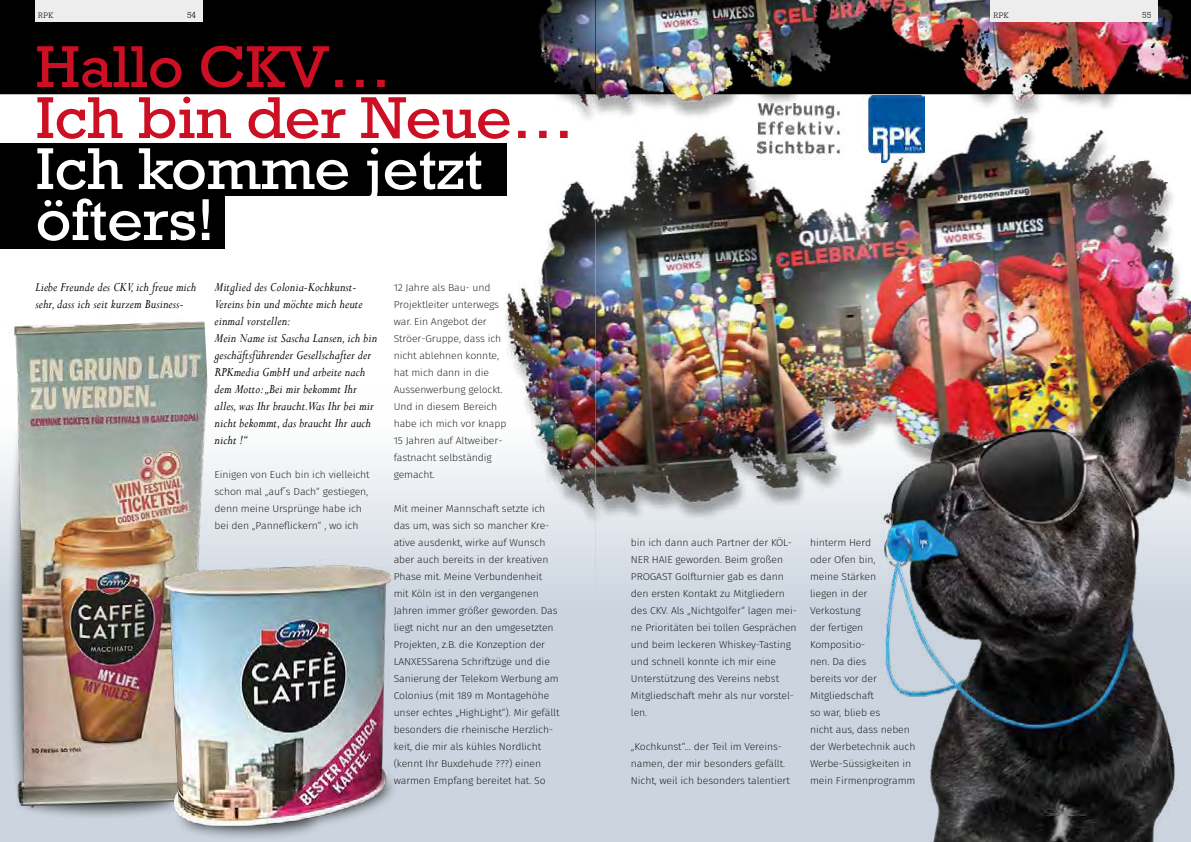
<style>
.page{position:relative;width:1191px;height:842px;background:#fff}
.page>*{position:absolute;margin:0;border:0;box-sizing:border-box;transform-origin:0 0}
.t1{font:60px/51px "Rockwell";letter-spacing:-.01em;color:#cd0f23;scale:1.05 1}
.t2{font:60px/51px "Rockwell";letter-spacing:-.01em;color:#fff;scale:1.05 1}
.t3{font:italic 14px/17px "Perpetua";letter-spacing:.01em;color:#000;scale:.93 1}
.t4{font:200 10px/17px "Fira Sans";letter-spacing:-.01em;color:#000;scale:1.05 1}
.t5{font:300 9px "Rockney";color:#000;scale:1.05 1}
.t6{font:300 8px "Rockney";letter-spacing:-.01em;color:#000;scale:1.05 1}
</style>
<div class="page">
<div style="left:0;top:386px;width:595px;height:456px;background:linear-gradient(to bottom,#f6f7f9,#bec9d6)"></div>
<div style="left:0;top:143px;width:506px;height:52px;background:#000"></div>
<div style="left:0;top:196px;width:224px;height:52px;background:#000"></div>
<div style="left:0;top:0;width:434px;height:94px;background:#000"></div>
<div style="left:35px;top:0;width:167px;height:22px;background:#ededed"></div>
<div style="left:14px;top:775px;width:171px;height:46px;background:#000;opacity:.75"></div>
<img style="left:417px;top:87px;width:178px;height:538px">
<div style="left:291px;top:771px;width:108px;height:57px;background:#ccd5df"></div>
<img style="left:0;top:321px;width:228px;height:492px">
<img style="left:161px;top:536px;width:233px;height:306px">
<img style="left:434px;top:0;width:161px;height:223px">
<div style="left:595px;top:386px;width:596px;height:456px;background:#ccd5df"></div>
<img style="left:595px;top:212px;width:596px;height:355px">
<img style="left:880px;top:353px;width:305px;height:489px">
<img style="left:595px;top:0;width:596px;height:212px">
<div style="left:990px;top:0;width:167px;height:22px;background:#ededed"></div>
<p class="t6" style="left:38px;top:11px;width:17px">RPK</p>
<p class="t5" style="left:187px;top:10px;width:10px">54</p>
<h1 class="t1" style="left:35px;top:42px;width:515px">Hallo CKV…<br>Ich bin der Neue…</h1>
<h1 class="t2" style="left:35px;top:144px;width:428px">Ich komme jetzt öfters!</h1>
<h2 class="t3" style="left:35px;top:278px;width:174px">Liebe Freunde des CKV, ich freue mich sehr, dass ich seit kurzem Business-</h2>
<p class="t3" style="left:214px;top:278px;width:176px">Mitglied des Colonia-Kochkunst-<br>Vereins bin und möchte mich heute einmal vorstellen:<br>Mein Name ist Sascha Lansen, ich bin geschäftsführender Gesellschafter der<br>RPKmedia GmbH und arbeite nach dem Motto: „Bei mir bekommt Ihr alles, was Ihr braucht. Was Ihr bei mir nicht bekommt, das braucht Ihr auch nicht !“</p>
<p class="t4" style="left:214px;top:466px;width:149px">Einigen von Euch bin ich vielleicht schon mal „auf´s Dach“ gestiegen, denn meine Ursprünge habe ich bei den „Panneflickern“ , wo ich</p>
<p class="t4" style="left:394px;top:279px;width:109px">12 Jahre als Bau- und<br>Projektleiter unterwegs war. Ein Angebot der<br>Ströer-Gruppe, dass ich nicht ablehnen konnte, hat mich dann in die<br>Aussenwerbung gelockt.<br>Und in diesem Bereich habe ich mich vor knapp<br>15 Jahren auf Altweiber&shy;fastnacht selbständig gemacht.</p>
<p class="t4" style="left:394px;top:500px;width:159px">Mit meiner Mannschaft setzte ich das um, was sich so mancher Kre&shy;ative ausdenkt, wirke auf Wunsch aber auch bereits in der kreativen Phase mit. Meine Verbundenheit mit Köln ist in den vergangenen Jahren immer größer geworden. Das liegt nicht nur an den umgesetzten Projekten, z.B. die Konzeption der LANXESSarena Schriftzüge und die Sanierung der Telekom Werbung am Colonius (mit 189 m Montagehöhe unser echtes „HighLight“). Mir gefällt besonders die rheinische Herzlich&shy;keit, die mir als kühles Nordlicht (kennt Ihr Buxdehude ???) einen warmen Empfang bereitet hat. So</p>
<p class="t4" style="left:631px;top:534px;width:160px">bin ich dann auch Partner der KÖL-<br>NER HAIE geworden. Beim großen<br>PROGAST Golfturnier gab es dann den ersten Kontakt zu Mitgliedern des CKV. Als „Nichtgolfer“ lagen mei&shy;ne Prioritäten bei tollen Gesprächen und beim leckeren Whiskey-Tasting und schnell konnte ich mir eine<br>Unterstützung des Vereins nebst<br>Mitgliedschaft mehr als nur vorstel&shy;len.</p>
<p class="t4" style="left:631px;top:738px;width:153px">„Kochkunst“… der Teil im Vereins&shy;namen, der mir besonders gefällt.<br>Nicht, weil ich besonders talentiert</p>
<p class="t4" style="left:810px;top:534px;width:102px">hinterm Herd<br>oder Ofen bin,<br>meine Stärken<br>liegen in der<br>Verkostung<br>der fertigen<br>Kompositio-<br>nen. Da dies<br>bereits vor der<br>Mitgliedschaft<br>so war, blieb es<br>nicht aus, dass neben der Werbetechnik auch<br>Werbe-Süssigkeiten in mein Firmenprogramm</p>
<p class="t6" style="left:993px;top:11px;width:17px">RPK</p>
<p class="t5" style="left:1142px;top:10px;width:10px">55</p>
</div>
